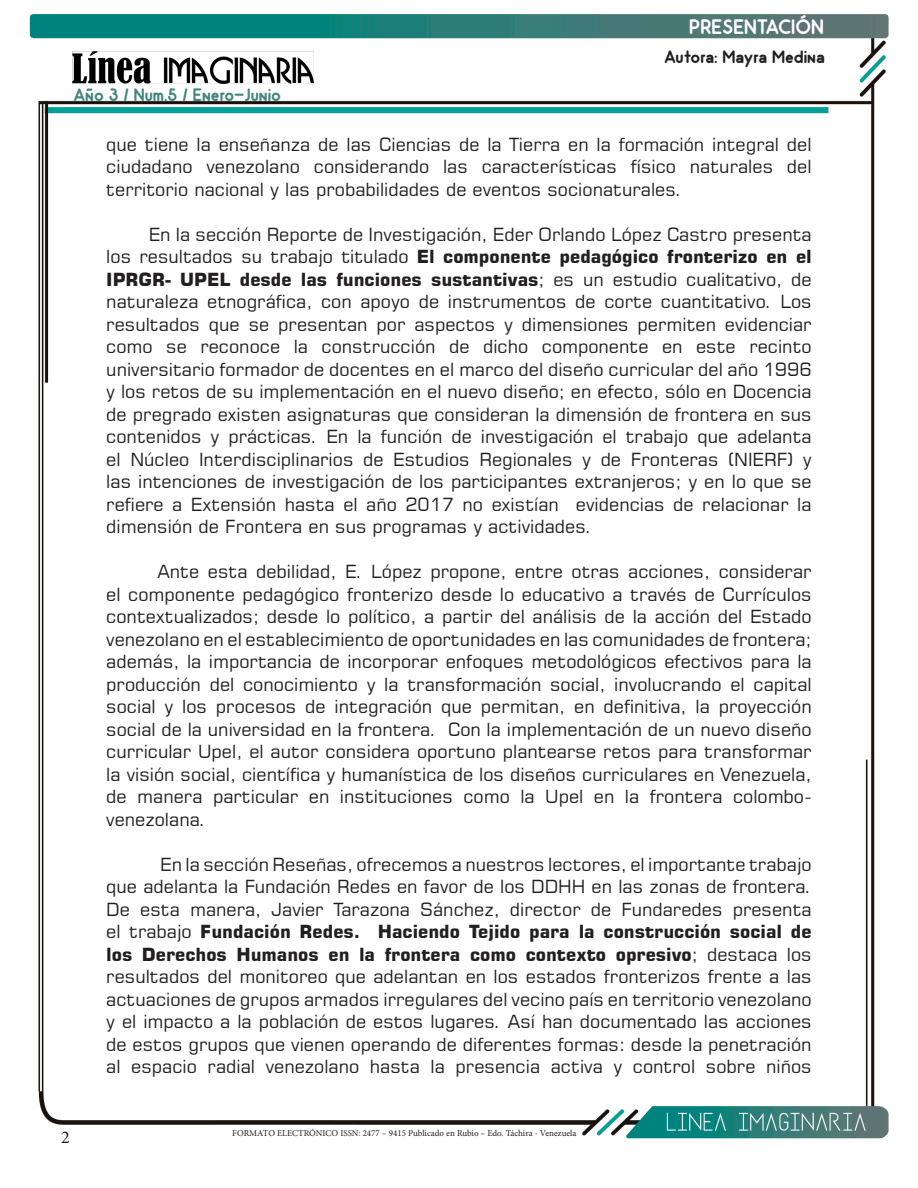
<style>
.page{position:relative;width:918px;height:1188px;background:#fff}
.page>*{position:absolute;margin:0;border:0;box-sizing:border-box;transform-origin:0 0}
.t1{font:700 21px "Odin";color:#fff}
.t2{font:18px/22.5px "Square 721 BT";color:#231f20;text-align:justify}
.t3{font:700 18px "Odin";color:#43867f}
.t4{font:700 18px "Odin";color:#231f20}
.t5{font:18px "Minion Pro";color:#231f20}
.t6{font:9px "Minion Pro";color:#231f20}
.s1{font-weight:700}
</style>
<div class="page">
<img style="left:29px;top:14px;width:860px;height:1125px">
<p class="t3" style="left:73px;top:84px;width:209px">Año 3 / Num.5 / Enero-Junio</p>
<p class="t1" style="left:689px;top:14px;width:136px">PRESENTACIÓN</p>
<p class="t4" style="left:664px;top:46px;width:162px">Autora: Mayra Medina</p>
<p class="t2" style="left:106px;top:133px;width:707px">que tiene la enseñanza de las Ciencias de la Tierra en la formación integral del ciudadano venezolano considerando las características físico naturales del territorio nacional y las probabilidades de eventos socionaturales.</p>
<p class="t2" style="left:106px;top:223px;width:707px;text-indent:42px">En la sección Reporte de Investigación, Eder Orlando López Castro presenta los resultados su trabajo titulado <span class="s1">El componente pedagógico fronterizo en el IPRGR- UPEL desde las funciones sustantivas</span>; es un estudio cualitativo, de naturaleza etnográfica, con apoyo de instrumentos de corte cuantitativo. Los resultados que se presentan por aspectos y dimensiones permiten evidenciar como se reconoce la construcción de dicho componente en este recinto universitario formador de docentes en el marco del diseño curricular del año 1996 y los retos de su implementación en el nuevo diseño; en efecto, sólo en Docencia de pregrado existen asignaturas que consideran la dimensión de frontera en sus contenidos y prácticas. En la función de investigación el trabajo que adelanta el Núcleo Interdisciplinarios de Estudios Regionales y de Fronteras (NIERF) y las intenciones de investigación de los participantes extranjeros; y en lo que se refiere a Extensión hasta el año 2017 no existían evidencias de relacionar la dimensión de Frontera en sus programas y actividades.</p>
<p class="t2" style="left:106px;top:560px;width:707px;text-indent:51px">Ante esta debilidad, E. López propone, entre otras acciones, considerar el componente pedagógico fronterizo desde lo educativo a través de Currículos contextualizados; desde lo político, a partir del análisis de la acción del Estado venezolano en el establecimiento de oportunidades en las comunidades de frontera; además, la importancia de incorporar enfoques metodológicos efectivos para la producción del conocimiento y la transformación social, involucrando el capital social y los procesos de integración que permitan, en definitiva, la proyección social de la universidad en la frontera. Con la implementación de un nuevo diseño curricular Upel, el autor considera oportuno plantearse retos para transformar la visión social, científica y humanística de los diseños curriculares en Venezuela, de manera particular en instituciones como la Upel en la frontera colombo&shy;venezolana.</p>
<p class="t2" style="left:106px;top:853px;width:707px;text-indent:54px">En la sección Reseñas, ofrecemos a nuestros lectores, el importante trabajo que adelanta la Fundación Redes en favor de los DDHH en las zonas de frontera.<br>De esta manera, Javier Tarazona Sánchez, director de Fundaredes presenta el trabajo <span class="s1">Fundación Redes. Haciendo Tejido para la construcción social de los Derechos Humanos en la frontera como contexto opresivo</span>; destaca los resultados del monitoreo que adelantan en los estados fronterizos frente a las actuaciones de grupos armados irregulares del vecino país en territorio venezolano y el impacto a la población de estos lugares. Así han documentado las acciones de estos grupos que vienen operando de diferentes formas: desde la penetración al espacio radial venezolano hasta la presencia activa y control sobre niños</p>
<p class="t5" style="left:61px;top:1125px;width:10px">2</p>
<p class="t6" style="left:232px;top:1127px;width:346px">FORMATO ELECTRÓNICO ISSN: 2477 – 9415 Publicado en Rubio – Edo. Táchira - Venezuela</p>
</div>
